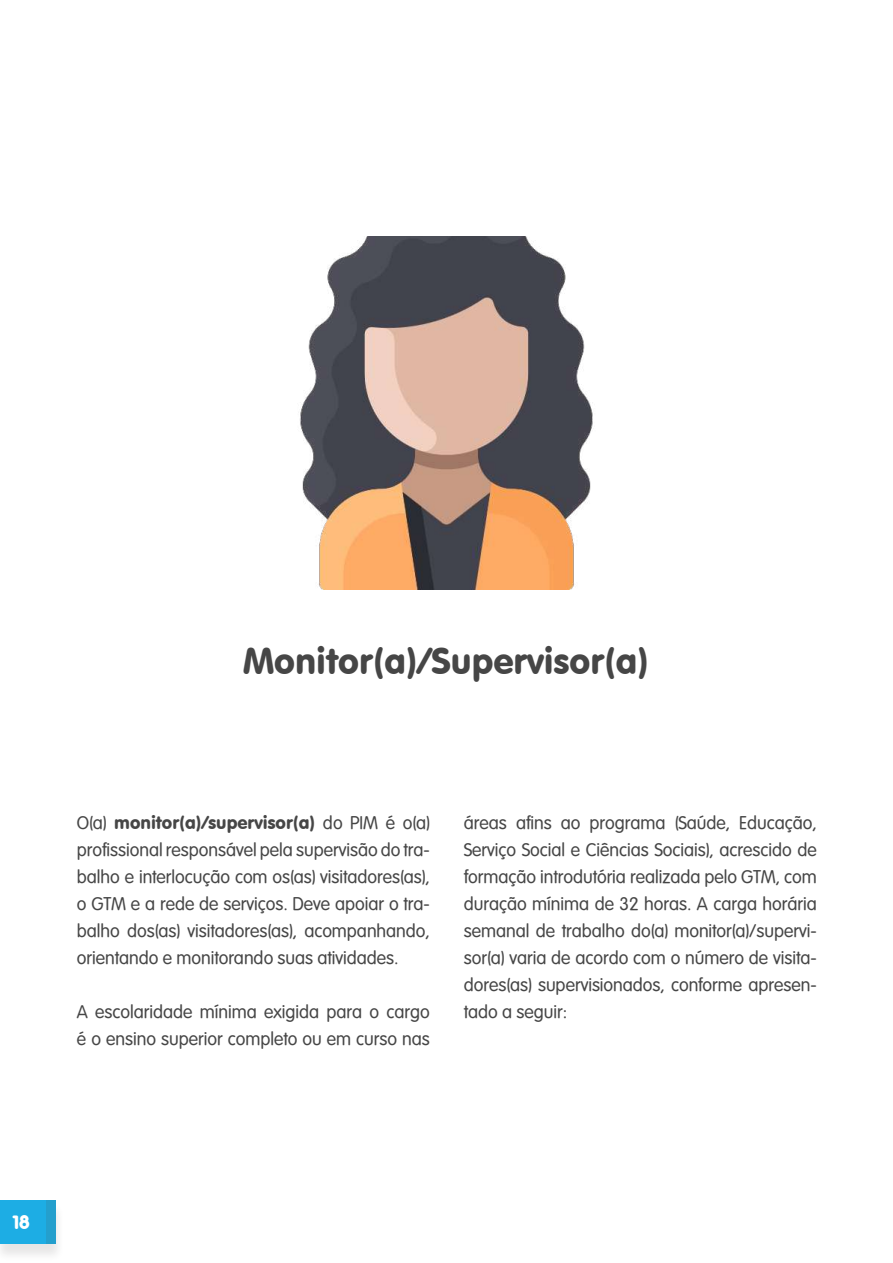
<style>
.page{position:relative;width:893px;height:1263px;background:#fff}
.page>*{position:absolute;margin:0;border:0;box-sizing:border-box;transform-origin:0 0}
.t1{font:36px "VAG Rounded BT";color:#464646}
.t2{font:18px/27px "VAG Rounded Lt Normal";color:#464646;text-align:justify}
.t3{font:18px "VAG Rounded BT";color:#464646}
.t4{font:18px "Rocko Ultra FLF";color:#fff}
.s1{font-family:"VAG Rounded Lt Normal"}
</style>
<div class="page">
<div style="left:0;top:1202px;width:65px;height:60px;background:#231f20;opacity:.11"></div>
<div style="left:0;top:1200px;width:47px;height:43px;background:#1dade4"></div>
<div style="left:47px;top:1200px;width:9px;height:43px;background:#249fcd"></div>
<img style="left:300px;top:236px;width:293px;height:353px">
<h1 class="t1" style="left:243px;top:638px;width:407px">Monitor(a)/Supervisor(a)</h1>
<p class="t3" style="left:77px;top:811px;width:354px"><span class="s1">O(a)</span> monitor(a)/supervisor(a) <span class="s1">do PIM é o(a)</span></p>
<p class="t2" style="left:77px;top:836px;width:354px">profissional responsável pela supervisão do tra&shy;balho e interlocução com os(as) visitadores(as), o GTM e a rede de serviços. Deve apoiar o tra&shy;balho dos(as) visitadores(as), acompanhando, orientando e monitorando suas atividades.</p>
<p class="t2" style="left:77px;top:998px;width:354px">A escolaridade mínima exigida para o cargo é o ensino superior completo ou em curso nas</p>
<p class="t2" style="left:464px;top:809px;width:354px">áreas afins ao programa (Saúde, Educação, Serviço Social e Ciências Sociais), acrescido de formação introdutória realizada pelo GTM, com duração mínima de 32 horas. A carga horária semanal de trabalho do(a) monitor(a)/supervi&shy;sor(a) varia de acordo com o número de visita&shy;dores(as) supervisionados, conforme apresen&shy;tado a seguir:</p>
<p class="t4" style="left:13px;top:1211px;width:19px">18</p>
</div>
